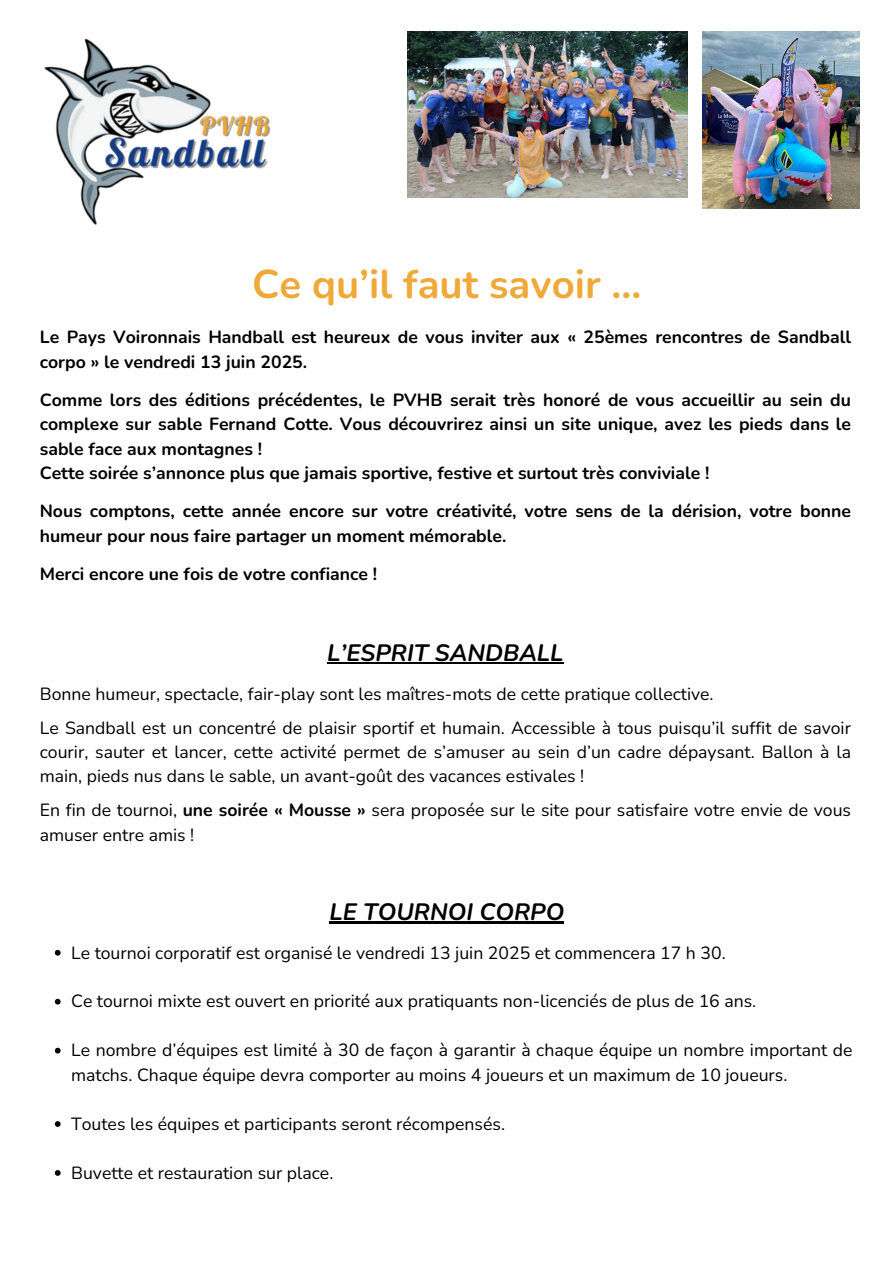
<style>
.page{position:relative;width:894px;height:1264px;background:#fff}
.page>*{position:absolute;margin:0;border:0;box-sizing:border-box;transform-origin:0 0}
.t1{font:700 40.05px "Nunito";color:#eea938}
.t2{font:italic 700 23.7px "Nunito";color:#000}
.t3{font:17.7px/24.3px "Nunito";color:#000}
.t4{font:700 17.7px/24.5px "Nunito";color:#000}
.s1{font-weight:700}
</style>
<div class="page">
<img style="left:44px;top:38px;width:227px;height:187px">
<img style="left:407px;top:32px;width:280px;height:165px">
<img style="left:702px;top:32px;width:157px;height:176px">
<hr style="left:327px;top:662px;width:236px;height:2px;background:#000">
<hr style="left:329px;top:921px;width:235px;height:3px;background:#000">
<svg style="left:55px;top:949px;width:6px;height:6px"></svg>
<svg style="left:55px;top:998px;width:6px;height:6px"></svg>
<svg style="left:55px;top:1047px;width:6px;height:6px"></svg>
<svg style="left:55px;top:1121px;width:6px;height:5px"></svg>
<svg style="left:55px;top:1170px;width:6px;height:5px"></svg>
<p class="t1" style="left:252px;top:258px;width:390px">Ce qu’il faut savoir ...</p>
<p class="t4" style="left:40px;top:325px;width:812px">Le Pays Voironnais Handball est heureux de vous inviter aux « 25èmes rencontres de Sandball corpo » le vendredi 13 juin 2025.</p>
<p class="t4" style="left:40px;top:387px;width:812px">Comme lors des éditions précédentes, le PVHB serait très honoré de vous accueillir au sein du complexe sur sable Fernand Cotte. Vous découvrirez ainsi un site unique, avez les pieds dans le sable face aux montagnes !<br>Cette soirée s’annonce plus que jamais sportive, festive et surtout très conviviale !</p>
<h1 class="t4" style="left:40px;top:499px;width:812px">Nous comptons, cette année encore sur votre créativité, votre sens de la dérision, votre bonne humeur pour nous faire partager un moment mémorable.</h1>
<h3 class="t4" style="left:40px;top:561px;width:339px">Merci encore une fois de votre confiance !</h3>
<h3 class="t2" style="left:327px;top:637px;width:237px">L’ESPRIT SANDBALL</h3>
<h3 class="t3" style="left:40px;top:681px;width:675px">Bonne humeur, spectacle, fair-play sont les maîtres-mots de cette pratique collective.</h3>
<h3 class="t3" style="left:40px;top:715px;width:812px;text-align:justify">Le Sandball est un concentré de plaisir sportif et humain. Accessible à tous puisqu’il suffit de savoir courir, sauter et lancer, cette activité permet de s’amuser au sein d’un cadre dépaysant. Ballon à la main, pieds nus dans le sable, un avant-goût des vacances estivales !</h3>
<h2 class="t3" style="left:40px;top:798px;width:812px">En fin de tournoi, <span class="s1">une soirée « Mousse »</span> sera proposée sur le site pour satisfaire votre envie de vous amuser entre amis !</h2>
<p class="t2" style="left:329px;top:896px;width:236px">LE TOURNOI CORPO</p>
<p class="t3" style="left:71px;top:940px;width:656px">Le tournoi corporatif est organisé le vendredi 13 juin 2025 et commencera 17 h 30.</p>
<p class="t3" style="left:71px;top:989px;width:686px">Ce tournoi mixte est ouvert en priorité aux pratiquants non-licenciés de plus de 16 ans.</p>
<h2 class="t3" style="left:71px;top:1038px;width:782px">Le nombre d’équipes est limité à 30 de façon à garantir à chaque équipe un nombre important de matchs. Chaque équipe devra comporter au moins 4 joueurs et un maximum de 10 joueurs.</h2>
<p class="t3" style="left:71px;top:1111px;width:435px">Toutes les équipes et participants seront récompensés.</p>
<p class="t3" style="left:71px;top:1160px;width:264px">Buvette et restauration sur place.</p>
</div>
